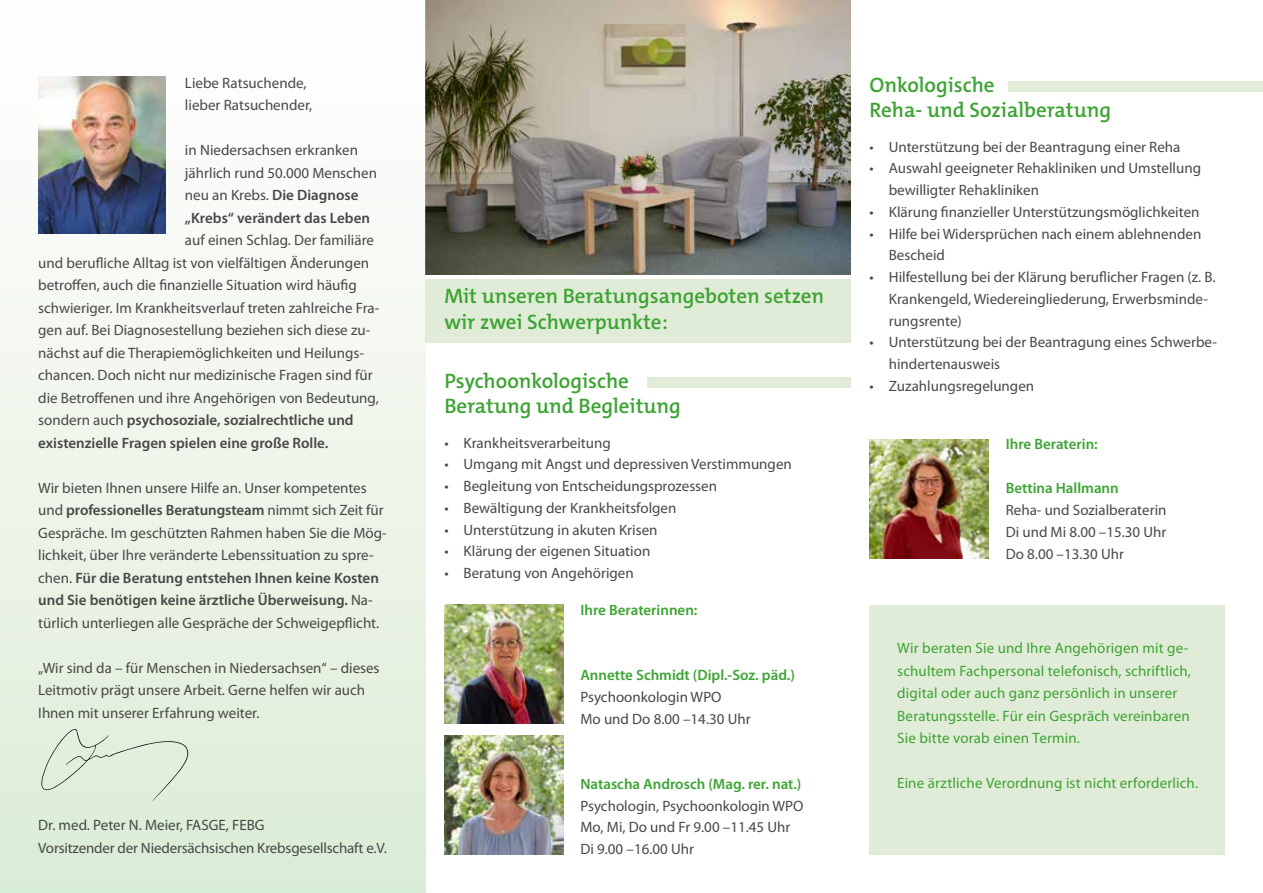
<style>
.page{position:relative;width:1263px;height:893px;background:#fff}
.page>*{position:absolute;margin:0;border:0;box-sizing:border-box;transform-origin:0 0}
.t1{font:600 21px/25.2px "The Mix";color:#3ca432}
.t2{font:15px/22.5px "Myriad Pro";color:#484847}
.t3{font:15px/22.5px "Myriad Pro";letter-spacing:.01em;color:#3ca432}
.t4{font:600 15px "Myriad Pro";color:#3ca432}
.s1{font-weight:600}
</style>
<div class="page">
<img style="left:425px;top:0;width:425px;height:275px">
<div style="left:0;top:0;width:425px;height:893px;background:linear-gradient(to bottom,#fffeff,#dcedd6)"></div>
<div style="left:425px;top:279px;width:425px;height:64px;background:#e1ecd8"></div>
<div style="left:647px;top:377px;width:203px;height:11px;background:#e1ecd8"></div>
<img style="left:444px;top:605px;width:119px;height:119px">
<img style="left:444px;top:736px;width:119px;height:119px">
<div style="left:1009px;top:81px;width:254px;height:11px;background:#e1ecd8"></div>
<img style="left:870px;top:440px;width:119px;height:119px">
<div style="left:41px;top:728px;width:147px;height:73px;background:#e1efdb"></div>
<img style="left:38px;top:77px;width:128px;height:157px">
<div style="left:870px;top:605px;width:355px;height:250px;background:#e1ecd8"></div>
<p class="t2" style="left:185px;top:71px;width:129px">Liebe Ratsuchende, lieber Ratsuchender,</p>
<p class="t2" style="left:185px;top:139px;width:194px">in Niedersachsen erkranken jährlich rund 50.000 Menschen neu an Krebs. <span class="s1">Die Diagnose „Krebs“ verändert das Leben</span></p>
<p class="t2" style="left:38px;top:229px;width:343px;text-indent:147px">auf einen Schlag. Der familiäre und berufliche Alltag ist von vielfältigen Änderungen betroffen, auch die finanzielle Situation wird häufig schwieriger. Im Krankheitsverlauf treten zahlreiche Fra&shy;gen auf. Bei Diagnosestellung beziehen sich diese zu&shy;nächst auf die Therapiemöglichkeiten und Heilungs&shy;chancen. Doch nicht nur medizinische Fragen sind für die Betroffenen und ihre Angehörigen von Bedeutung, sondern auch <span class="s1">psychosoziale, sozialrechtliche und existenzielle Fragen spielen eine große Rolle.</span></p>
<p class="t2" style="left:38px;top:476px;width:350px">Wir bieten Ihnen unsere Hilfe an. Unser kompetentes und <span class="s1">professionelles Beratungsteam</span> nimmt sich Zeit für Gespräche. Im geschützten Rahmen haben Sie die Mög&shy;lichkeit, über Ihre veränderte Lebenssituation zu spre&shy;chen. <span class="s1">Für die Beratung entstehen Ihnen keine Kosten und Sie benötigen keine ärztliche Überweisung.</span> Na&shy;türlich unterliegen alle Gespräche der Schweigepflicht.</p>
<p class="t2" style="left:38px;top:656px;width:343px">„Wir sind da – für Menschen in Niedersachsen“ – dieses<br>Leitmotiv prägt unsere Arbeit. Gerne helfen wir auch<br>Ihnen mit unserer Erfahrung weiter.</p>
<p class="t2" style="left:38px;top:814px;width:350px">Dr. med. Peter N. Meier, FASGE, FEBG<br>Vorsitzender der Niedersächsischen Krebsgesellschaft e.V.</p>
<h1 class="t1" style="left:444px;top:284px;width:381px">Mit unseren Beratungsangeboten setzen wir zwei Schwerpunkte:</h1>
<h1 class="t1" style="left:444px;top:368px;width:238px">Psychoonkologische<br>Beratung und Begleitung</h1>
<p class="t2" style="left:444px;top:431px;width:168px">• Krankheitsverarbeitung</p>
<p class="t2" style="left:444px;top:453px;width:349px">• Umgang mit Angst und depressiven Verstimmungen</p>
<p class="t2" style="left:444px;top:474px;width:274px">• Begleitung von Entscheidungsprozessen</p>
<p class="t2" style="left:444px;top:496px;width:234px">• Bewältigung der Krankheitsfolgen</p>
<p class="t2" style="left:444px;top:518px;width:215px">• Unterstützung in akuten Krisen</p>
<p class="t2" style="left:444px;top:540px;width:207px">• Klärung der eigenen Situation</p>
<p class="t2" style="left:444px;top:561px;width:191px">• Beratung von Angehörigen</p>
<p class="t4" style="left:580px;top:600px;width:118px">Ihre Beraterinnen:</p>
<p class="t4" style="left:580px;top:665px;width:216px">Annette Schmidt (Dipl.-Soz. päd.)</p>
<p class="t2" style="left:580px;top:686px;width:172px;line-height:21.8px">Psychoonkologin WPO<br>Mo und Do 8.00 –14.30 Uhr</p>
<p class="t4" style="left:580px;top:774px;width:222px">Natascha Androsch (Mag. rer. nat.)</p>
<p class="t2" style="left:580px;top:794px;width:225px;line-height:21.8px">Psychologin, Psychoonkologin WPO<br>Mo, Mi, Do und Fr 9.00 –11.45 Uhr<br>Di 9.00 –16.00 Uhr</p>
<h1 class="t1" style="left:870px;top:73px;width:243px">Onkologische<br>Reha- und Sozialberatung</h1>
<p class="t2" style="left:870px;top:135px;width:312px">• Unterstützung bei der Beantragung einer Reha</p>
<p class="t2" style="left:889px;top:157px;width:314px;line-height:21.8px;text-indent:-19px">• Auswahl geeigneter Rehakliniken und Umstellung bewilligter Rehakliniken</p>
<p class="t2" style="left:870px;top:200px;width:331px">• Klärung finanzieller Unterstützungsmöglichkeiten</p>
<p class="t2" style="left:889px;top:222px;width:314px;line-height:21.8px;text-indent:-19px">• Hilfe bei Widersprüchen nach einem ablehnenden<br>Bescheid</p>
<p class="t2" style="left:889px;top:266px;width:328px;line-height:21.8px;text-indent:-19px">• Hilfestellung bei der Klärung beruflicher Fragen (z. B.<br>Krankengeld, Wiedereingliederung, Erwerbsminde&shy;rungsrente)</p>
<p class="t2" style="left:889px;top:331px;width:330px;line-height:21.8px;text-indent:-19px">• Unterstützung bei der Beantragung eines Schwerbe&shy;hindertenausweis</p>
<p class="t2" style="left:870px;top:374px;width:166px">• Zuzahlungsregelungen</p>
<p class="t4" style="left:1006px;top:435px;width:94px">Ihre Beraterin:</p>
<p class="t4" style="left:1006px;top:479px;width:115px">Bettina Hallmann</p>
<p class="t2" style="left:1006px;top:499px;width:162px;line-height:21.8px;text-align:justify">Reha- und Sozialberaterin Di und Mi 8.00 –15.30 Uhr Do 8.00 –13.30 Uhr</p>
<p class="t3" style="left:897px;top:637px;width:295px">Wir beraten Sie und Ihre Angehörigen mit ge&shy;schultem Fachpersonal telefonisch, schriftlich, digital oder auch ganz persönlich in unserer Beratungsstelle. Für ein Gespräch vereinbaren Sie bitte vorab einen Termin.</p>
<p class="t3" style="left:897px;top:772px;width:302px">Eine ärztliche Verordnung ist nicht erforderlich.</p>
</div>
